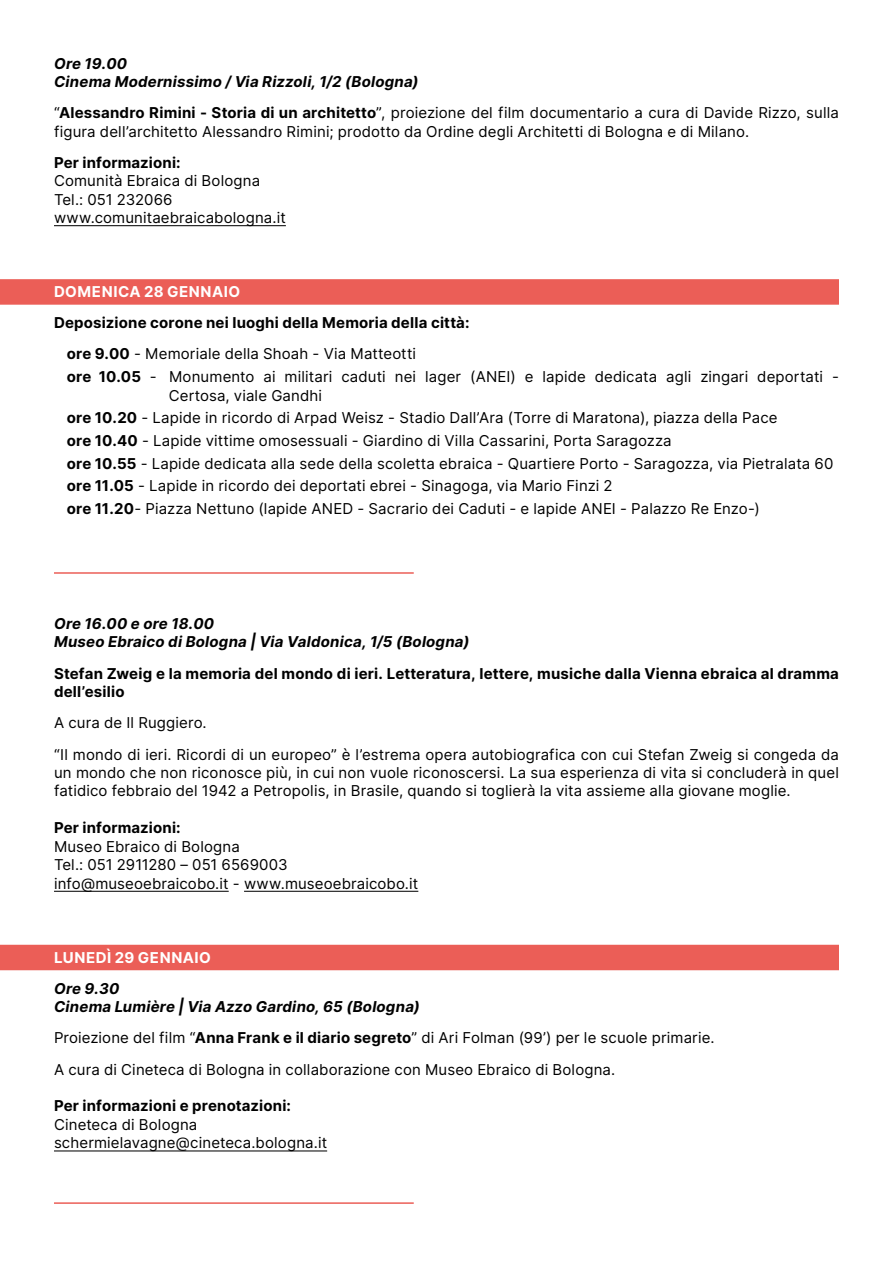
<style>
.page{position:relative;width:893px;height:1263px;background:#fff}
.page>*{position:absolute;margin:0;border:0;box-sizing:border-box;transform-origin:0 0}
.t1{font:15px/18.5px "Inter";letter-spacing:.01em;color:#000}
.t2{font:700 15px/31.2px "Inter";letter-spacing:.015em;color:#000}
.t3{font:italic 700 15px/18.5px "Inter";letter-spacing:.015em;color:#000}
.t4{font:700 15px "Inter";letter-spacing:.035em;color:#fff}
.s1{font-weight:700}
.s2{font-weight:400}
</style>
<div class="page">
<hr style="left:54px;top:225px;width:232px;height:1px;background:#000">
<div style="left:0;top:279px;width:839px;height:26px;background:#eb5e57"></div>
<hr style="left:54px;top:572px;width:360px;height:2px;background:#eb5e57">
<hr style="left:54px;top:891px;width:175px;height:1px;background:#000">
<hr style="left:244px;top:891px;width:174px;height:1px;background:#000">
<div style="left:0;top:945px;width:839px;height:25px;background:#eb5e57"></div>
<hr style="left:54px;top:1150px;width:273px;height:1px;background:#000">
<hr style="left:54px;top:1202px;width:360px;height:2px;background:#eb5e57">
<p class="t3" style="left:54px;top:53px;width:366px">Ore 19.00<br>Cinema Modernissimo / Via Rizzoli, 1/2 (Bologna)</p>
<p class="t1" style="left:54px;top:103px;width:786px">“<span class="s1">Alessandro Rimini - Storia di un architetto</span>”, proiezione del film documentario a cura di Davide Rizzo, sulla figura dell’architetto Alessandro Rimini; prodotto da Ordine degli Architetti di Bologna e di Milano.</p>
<p class="t2" style="left:54px;top:146px;width:128px">Per informazioni:</p>
<p class="t1" style="left:54px;top:171px;width:233px">Comunità Ebraica di Bologna<br>Tel.: 051 232066 www.comunitaebraicabologna.it</p>
<p class="t4" style="left:54px;top:280px;width:188px">DOMENICA 28 GENNAIO</p>
<p class="t2" style="left:67px;top:307px;width:404px;text-indent:-13px">Deposizione corone nei luoghi della Memoria della città: ore 9.00 <span class="s2">- Memoriale della Shoah - Via Matteotti</span></p>
<p class="t1" style="left:169px;top:367px;width:672px;text-indent:-102px"><span class="s1">ore 10.05</span> - Monumento ai militari caduti nei lager (ANEI) e lapide dedicata agli zingari deportati -<br>Certosa, viale Gandhi</p>
<p class="t1" style="left:67px;top:406px;width:768px;line-height:22.6px"><span class="s1">ore 10.20</span> - Lapide in ricordo di Arpad Weisz - Stadio Dall’Ara (Torre di Maratona), piazza della Pace<br><span class="s1">ore 10.40</span> - Lapide vittime omosessuali - Giardino di Villa Cassarini, Porta Saragozza<br><span class="s1">ore 10.55</span> - Lapide dedicata alla sede della scoletta ebraica - Quartiere Porto - Saragozza, via Pietralata 60 <span class="s1">ore 11.05</span> - Lapide in ricordo dei deportati ebrei - Sinagoga, via Mario Finzi 2<br><span class="s1">ore 11.20</span>- Piazza Nettuno (lapide ANED - Sacrario dei Caduti - e lapide ANEI - Palazzo Re Enzo-)</p>
<p class="t3" style="left:54px;top:614px;width:417px">Ore 16.00 e ore 18.00<br>Museo Ebraico di Bologna | Via Valdonica, 1/5 (Bologna)</p>
<p class="t2" style="left:54px;top:663px;width:786px;line-height:18.5px">Stefan Zweig e la memoria del mondo di ieri. Letteratura, lettere, musiche dalla Vienna ebraica al dramma dell’esilio</p>
<p class="t1" style="left:54px;top:707px;width:786px;line-height:31.2px">A cura de Il Ruggiero.<br>“Il mondo di ieri. Ricordi di un europeo” è l’estrema opera autobiografica con cui Stefan Zweig si congeda da</p>
<p class="t1" style="left:54px;top:763px;width:786px">un mondo che non riconosce più, in cui non vuole riconoscersi. La sua esperienza di vita si concluderà in quel fatidico febbraio del 1942 a Petropolis, in Brasile, quando si toglierà la vita assieme alla giovane moglie.</p>
<p class="t2" style="left:54px;top:812px;width:128px">Per informazioni:</p>
<p class="t1" style="left:54px;top:837px;width:366px">Museo Ebraico di Bologna<br>Tel.: 051 2911280 – 051 6569003 info@museoebraicobo.it - www.museoebraicobo.it</p>
<p class="t4" style="left:54px;top:946px;width:158px">LUNEDÌ 29 GENNAIO</p>
<p class="t3" style="left:54px;top:978px;width:367px">Ore 9.30<br>Cinema Lumière | Via Azzo Gardino, 65 (Bologna)</p>
<p class="t1" style="left:54px;top:1022px;width:662px;line-height:31.2px">Proiezione del film “<span class="s1">Anna Frank e il diario segreto</span>” di Ari Folman (99’) per le scuole primarie.<br>A cura di Cineteca di Bologna in collaborazione con Museo Ebraico di Bologna.</p>
<p class="t2" style="left:54px;top:1090px;width:239px">Per informazioni e prenotazioni:</p>
<p class="t1" style="left:54px;top:1115px;width:275px">Cineteca di Bologna schermielavagne@cineteca.bologna.it</p>
</div>
